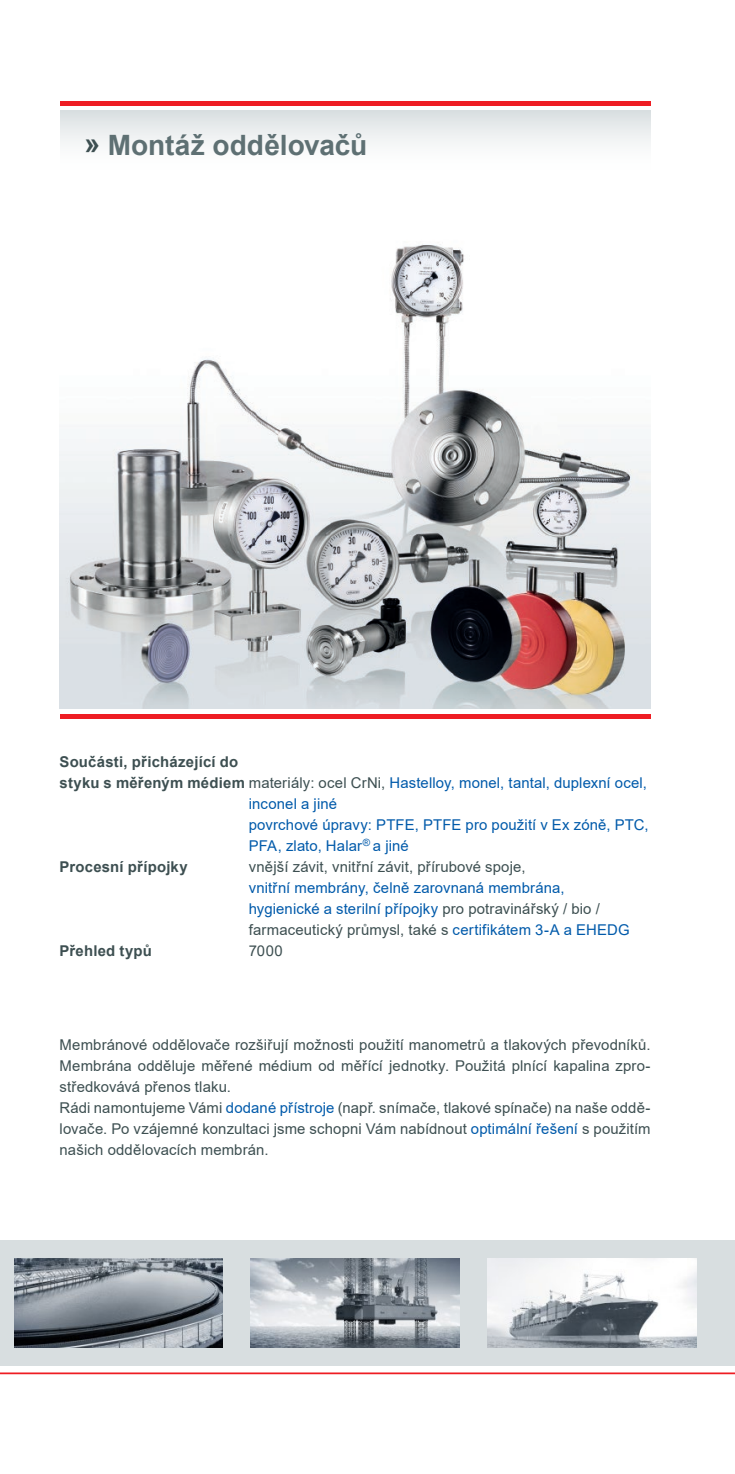
<style>
.page{position:relative;width:735px;height:1474px;background:#fff}
.page>*{position:absolute;margin:0;border:0;box-sizing:border-box;transform-origin:0 0}
.t1{font:700 28px "Arial";color:#5e7073}
.t2{font:14.88px/21px "Arial";letter-spacing:.01em;color:#3d4f51}
.t3{font:14.88px/21px "Arial";letter-spacing:.01em;color:#015aaa}
.t4{font:700 14.88px "Arial";letter-spacing:.015em;color:#3d4f51}
.s1{color:#3d4f51}
.s2{font-weight:700;color:#3d4f51}
.s3{color:#015aaa}
</style>
<div class="page">
<div style="left:60px;top:110px;width:590px;height:69px;background:linear-gradient(to bottom,#dde2e4,#fff)"></div>
<div style="left:60px;top:714px;width:590px;height:5px;background:#ee1d23"></div>
<div style="left:60px;top:101px;width:590px;height:5px;background:#ee1d23"></div>
<img style="left:60px;top:244px;width:590px;height:464px">
<div style="left:0;top:1240px;width:734px;height:125px;background:#d8dee0"></div>
<img style="left:487px;top:1258px;width:208px;height:68px">
<img style="left:14px;top:1258px;width:208px;height:68px">
<img style="left:250px;top:1258px;width:209px;height:68px">
<svg style="left:0;top:1326px;width:734px;height:48px"></svg>
<h1 class="t1" style="left:84px;top:125px;width:284px"><span class="s1">»</span> Montáž oddělovačů</h1>
<p class="t4" style="left:60px;top:751px;width:180px">Součásti, přicházející do</p>
<p class="t3" style="left:60px;top:772px;width:588px"><span class="s2">styku s měřeným médiem</span> <span class="s1">materiály: ocel CrNi,</span> Hastelloy, monel, tantal, duplexní ocel,</p>
<p class="t3" style="left:249px;top:793px;width:90px">inconel a jiné</p>
<p class="t3" style="left:249px;top:814px;width:401px">povrchové úpravy: PTFE, PTFE pro použití v Ex zóně, PTC,</p>
<p class="t3" style="left:249px;top:835px;width:161px">PFA, zlato, Halar<sup>®</sup> a jiné</p>
<p class="t4" style="left:60px;top:856px;width:130px">Procesní přípojky</p>
<p class="t2" style="left:249px;top:856px;width:278px">vnější závit, vnitřní závit, přírubové spoje,</p>
<p class="t3" style="left:249px;top:877px;width:382px">vnitřní membrány, čelně zarovnaná membrána, hygienické a sterilní přípojky <span class="s1">pro potravinářský / bio / farmaceutický průmysl, také s</span> certifikátem 3-A a EHEDG</p>
<p class="t4" style="left:60px;top:940px;width:94px">Přehled typů</p>
<p class="t2" style="left:249px;top:940px;width:35px">7000</p>
<p class="t2" style="left:60px;top:1033px;width:592px">Membránové oddělovače rozšiřují možnosti použití manometrů a tlakových převodníků.<br>Membrána odděluje měřené médium od měřící jednotky. Použitá plnící kapalina zpro&shy;středkovává přenos tlaku.<br>Rádi namontujeme Vámi <span class="s3">dodané přístroje</span> (např. snímače, tlakové spínače) na naše oddě&shy;lovače. Po vzájemné konzultaci jsme schopni Vám nabídnout <span class="s3">optimální řešení</span> s použitím našich oddělovacích membrán.</p>
</div>
